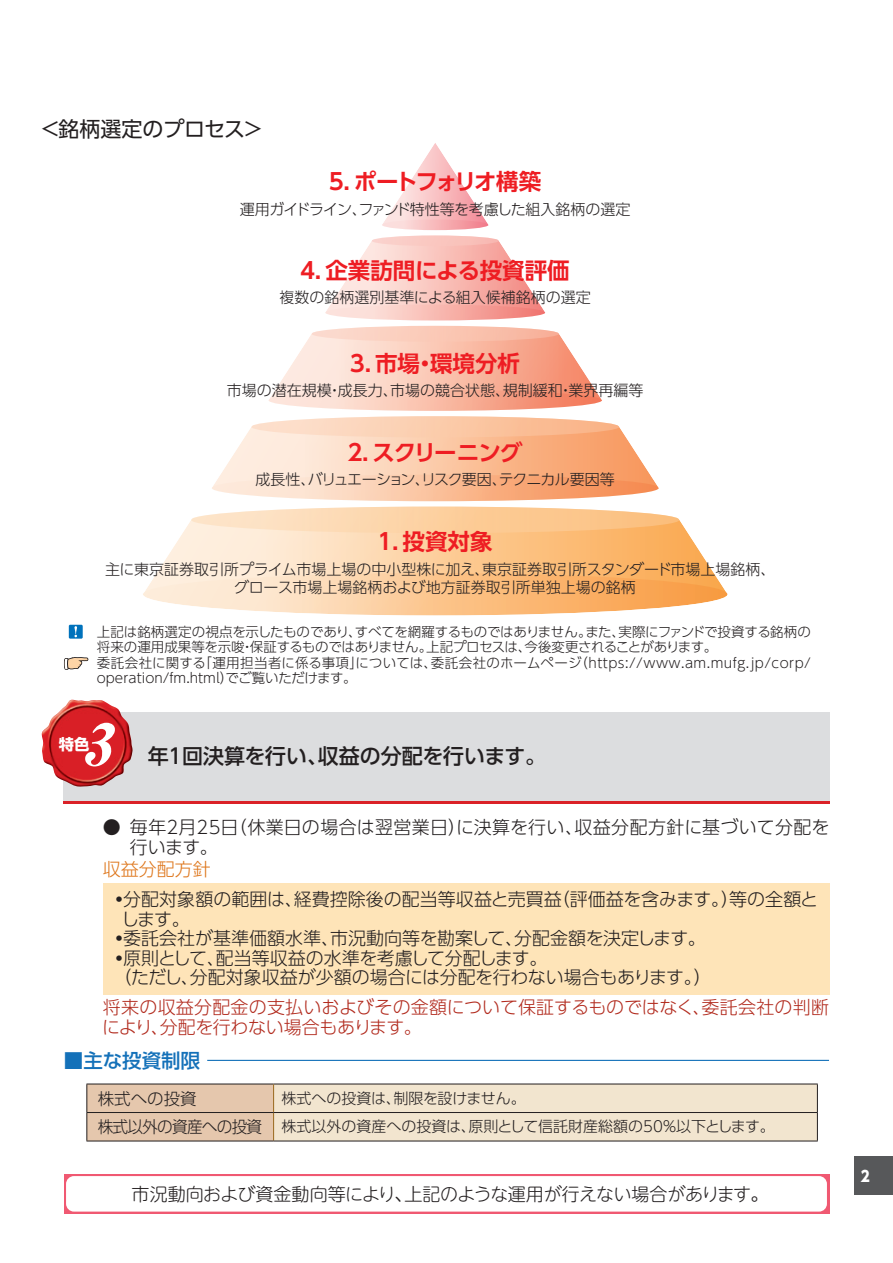
<style>
.page{position:relative;width:893px;height:1263px;background:#fff}
.page>*{position:absolute;margin:0;border:0;box-sizing:border-box;transform-origin:0 0}
.t1{font:italic 58.5px "Midashi Min Pr 5 MA31";color:#fff;scale:1.04 1}
.t2{font:700 22.5px "UD Shin Go Pro De";letter-spacing:-.005em;color:#ee1d23}
.t3{font:700 22.5px "UD Shin Go Pro De";letter-spacing:-.1em;color:#ee1d23}
.t4{font:700 22.5px "UD Shin Go Pro De";letter-spacing:-.045em;color:#ee1d23}
.t5{font:500 21px "UD Shin Go Pro";letter-spacing:-.01em;color:#231f20}
.t6{font:21px "UD Shin Go Pro";letter-spacing:-.005em;color:#231f20}
.t7{font:500 19.5px "UD Shin Go Pro";color:#1471b9}
.t8{font:300 18px/19.5px "UD Shin Go Pro";color:#231f20}
.t9{font:300 18px/19.5px "UD Shin Go Pro";color:#b22b1e}
.t10{font:300 18px "UD Shin M Go Pro";letter-spacing:-.01em;color:#231f20}
.t11{font:300 16.5px "UD Shin Go Pro";color:#231f20}
.t12{font:700 15.3px "UD Shin Go Pro";color:#fff}
.t13{font:300 15px/18px "UD Shin Go Pro";color:#231f20}
.t14{font:300 15px "UD Shin Go Pro";letter-spacing:-.03em;color:#231f20}
.t15{font:300 15px "UD Shin Go Pro";letter-spacing:-.06em;color:#231f20}
.t16{font:800 15px "UD Shin Go Pro";color:#fff;scale:.9 1}
.t17{font:300 13.5px/15px "UD Shin Go Pro";letter-spacing:-.005em;color:#231f20}
.s1{color:#de761b}
.s2{font-weight:700}
.s3{font-size:16.5px}
</style>
<div class="page">
<svg style="left:157px;top:519px;width:557px;height:54px;background:#fcd3a6"></svg>
<svg style="left:143px;top:573px;width:585px;height:42px;background:#fcce9f"></svg>
<svg style="left:191px;top:326px;width:488px;height:207px"></svg>
<svg style="left:325px;top:143px;width:220px;height:177px"></svg>
<div style="left:855px;top:1157px;width:38px;height:38px;background:#57585a"></div>
<div style="left:69px;top:625px;width:14px;height:14px;background:#0072bc"></div>
<svg style="left:74px;top:626px;width:3px;height:11px"></svg>
<svg style="left:64px;top:657px;width:25px;height:43px"></svg>
<div style="left:63px;top:712px;width:766px;height:91px;background:#dcdddf"></div>
<hr style="left:63px;top:801px;width:766px;height:2px;background:#da2128">
<img style="left:41px;top:700px;width:92px;height:87px">
<div style="left:103px;top:883px;width:726px;height:111px;background:#fee4b8"></div>
<hr style="left:207px;top:1060px;width:622px;height:1px;background:#1471b9">
<svg style="left:86px;top:1084px;width:732px;height:57px;background:#ead9c2"></svg>
<hr style="left:86px;top:1112px;width:188px;height:1px;background:#231f20">
<hr style="left:274px;top:1112px;width:544px;height:1px;background:#231f20">
<hr style="left:86px;top:1141px;width:188px;height:1px;background:#231f20">
<hr style="left:274px;top:1141px;width:544px;height:1px;background:#231f20">
<svg style="left:64px;top:1174px;width:765px;height:39px;background:#f27085"></svg>
<div style="left:66px;top:1176px;width:761px;height:35px;background:#fff;border-radius:8px"></div>
<h3 class="t6" style="left:40px;top:112px;width:226px">＜銘柄選定のプロセス＞</h3>
<h2 class="t3" style="left:325px;top:163px;width:217px">５．ポートフォリオ構築</h2>
<p class="t14" style="left:240px;top:197px;width:392px">運用ガイドライン、ファンド特性等を考慮した組入銘柄の選定</p>
<h2 class="t2" style="left:297px;top:252px;width:275px">４．企業訪問による投資評価</h2>
<p class="t13" style="left:280px;top:287px;width:313px">複数の銘柄選別基準による組入候補銘柄の選定</p>
<h2 class="t2" style="left:346px;top:345px;width:175px">３．市場・環境分析</h2>
<p class="t13" style="left:227px;top:381px;width:418px">市場の潜在規模・成長力、市場の競合状態、規制緩和・業界再編等</p>
<h2 class="t4" style="left:344px;top:434px;width:180px">２．スクリーニング</h2>
<p class="t15" style="left:256px;top:467px;width:361px">成長性、バリュエーション、リスク要因、テクニカル要因等</p>
<h2 class="t2" style="left:374px;top:523px;width:120px">１．投資対象</h2>
<p class="t13" style="left:234px;top:560px;width:543px;text-indent:-129px">主に東京証券取引所プライム市場上場の中小型株に加え、東京証券取引所スタンダード市場上場銘柄、グロース市場上場銘柄および地方証券取引所単独上場の銘柄</p>
<p class="t17" style="left:97px;top:623px;width:716px">上記は銘柄選定の視点を示したものであり、すべてを網羅するものではありません。また、実際にファンドで投資する銘柄の将来の運用成果等を示唆・保証するものではありません。上記プロセスは、今後変更されることがあります。</p>
<p class="t17" style="left:97px;top:655px;width:716px">委託会社に関する「運用担当者に係る事項」については、委託会社のホームページ（https://www.am.mufg.jp/corp/ operation/fm.html）でご覧いただけます。</p>
<h1 class="t1" style="left:80px;top:699px;width:49px">3</h1>
<p class="t12" style="left:59px;top:731px;width:32px">特色</p>
<h3 class="t5" style="left:148px;top:739px;width:389px">年１回決算を行い､収益の分配を行います｡</h3>
<h3 class="t8" style="left:130px;top:817px;width:701px;text-indent:-27px">● 毎年２月25日（休業日の場合は翌営業日）に決算を行い、収益分配方針に基づいて分配を行います。</h3>
<h3 class="t8" style="left:110px;top:854px;width:710px;line-height:30px;text-indent:-7px"><span class="s1">収益分配方針<br></span><span class="s2">・</span>分配対象額の範囲は、経費控除後の配当等収益と売買益（評価益を含みます。）等の全額と</h3>
<h3 class="t8" style="left:110px;top:909px;width:603px;text-indent:11px">します。<br><span class="s2">・</span>委託会社が基準価額水準、市況動向等を勘案して、分配金額を決定します。<span class="s2">・</span>原則として、配当等収益の水準を考慮して分配します。<br>（ただし、分配対象収益が少額の場合には分配を行わない場合もあります。）</h3>
<h3 class="t9" style="left:102px;top:997px;width:728px">将来の収益分配金の支払いおよびその金額について保証するものではなく、委託会社の判断により、分配を行わない場合もあります。</h3>
<h3 class="t7" style="left:64px;top:1044px;width:138px">■主な投資制限</h3>
<p class="t11" style="left:98px;top:1085px;width:100px">株式への投資</p>
<p class="t13" style="left:98px;top:1083px;width:678px;line-height:28.5px;text-indent:184px">株式への投資は､制限を設けません｡<br><span class="s3">株式以外の資産への投資</span> 株式以外の資産への投資は､原則として信託財産総額の50％以下とします。</p>
<h3 class="t10" style="left:132px;top:1179px;width:638px">市況動向および資金動向等により、上記のような運用が行えない場合があります。</h3>
<p class="t16" style="left:861px;top:1163px;width:11px">2</p>
</div>
